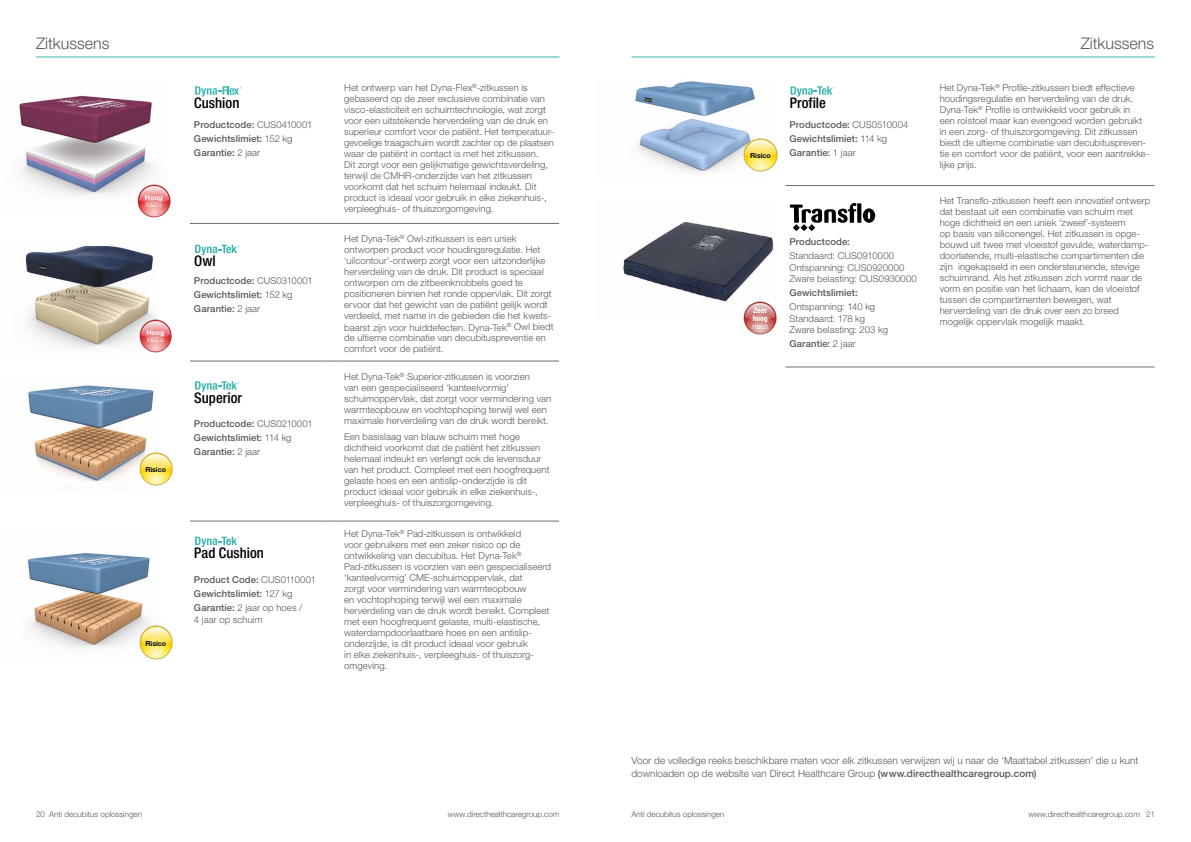
<style>
.page{position:relative;width:1191px;height:842px;background:#fff}
.page>*{position:absolute;margin:0;border:0;box-sizing:border-box;transform-origin:0 0}
.t1{font:300 16px "Helvetica Neue";color:#575756}
.t2{font:15.7px "Helvetica Neue H67";color:#000}
.t3{font:300 10px/13px "Helvetica Neue";letter-spacing:.005em;color:#575756}
.t4{font:300 9.5px/11px "Helvetica Neue";letter-spacing:.01em;color:#575756}
.t5{font:500 9.5px/14px "Helvetica Neue";letter-spacing:.01em;color:#575756}
.t6{font:300 8px "Helvetica Neue";color:#575756}
.t7{font:700 condensed 7.7px/8px "Helvetica Neue LT Std";color:#fff}
.t8{font:condensed 7.7px "Helvetica Neue LT Std";color:#fff}
.t9{font:700 7px "Helvetica Neue";color:#000}
.t10{font:7px "Helvetica Neue";color:#fff}
.t11{font:700 7px "Helvetica Neue";color:#fff}
.s1{font-weight:300}
.s2{font-weight:500}
</style>
<div class="page">
<hr style="left:190px;top:223px;width:136px;height:1px;background:#706f6f">
<svg style="left:326px;top:223px;width:14px;height:1px"></svg>
<hr style="left:340px;top:223px;width:219px;height:1px;background:#706f6f">
<img style="left:19px;top:95px;width:135px;height:101px">
<img style="left:136px;top:183px;width:35px;height:35px">
<svg style="left:195px;top:86px;width:46px;height:11px"></svg>
<hr style="left:190px;top:361px;width:136px;height:1px;background:#706f6f">
<svg style="left:326px;top:361px;width:14px;height:1px"></svg>
<hr style="left:340px;top:361px;width:219px;height:1px;background:#706f6f">
<img style="left:25px;top:245px;width:131px;height:103px">
<img style="left:138px;top:319px;width:34px;height:34px">
<svg style="left:195px;top:245px;width:44px;height:10px"></svg>
<hr style="left:190px;top:521px;width:136px;height:1px;background:#706f6f">
<svg style="left:326px;top:521px;width:14px;height:1px"></svg>
<hr style="left:340px;top:521px;width:219px;height:1px;background:#706f6f">
<img style="left:28px;top:385px;width:126px;height:100px">
<img style="left:138px;top:451px;width:35px;height:35px">
<svg style="left:195px;top:381px;width:44px;height:11px"></svg>
<img style="left:27px;top:553px;width:125px;height:95px">
<img style="left:138px;top:625px;width:35px;height:35px">
<svg style="left:195px;top:537px;width:44px;height:10px"></svg>
<hr style="left:785px;top:185px;width:136px;height:1px;background:#706f6f">
<svg style="left:921px;top:185px;width:14px;height:1px"></svg>
<hr style="left:935px;top:185px;width:219px;height:1px;background:#706f6f">
<img style="left:635px;top:81px;width:121px;height:91px">
<img style="left:743px;top:137px;width:35px;height:35px">
<svg style="left:790px;top:86px;width:45px;height:11px"></svg>
<hr style="left:785px;top:367px;width:136px;height:1px;background:#706f6f">
<svg style="left:921px;top:367px;width:14px;height:1px"></svg>
<hr style="left:935px;top:367px;width:219px;height:1px;background:#706f6f">
<img style="left:623px;top:221px;width:151px;height:81px">
<img style="left:742px;top:300px;width:35px;height:35px">
<div style="left:863px;top:208px;width:12px;height:15px;background:#000;border-radius:50%"></div>
<svg style="left:867px;top:212px;width:4px;height:8px"></svg>
<svg style="left:790px;top:203px;width:71px;height:28px"></svg>
<hr style="left:631px;top:57px;width:524px;height:1px;background:#38b6ac">
<hr style="left:36px;top:57px;width:523px;height:1px;background:#38b6ac">
<h1 class="t1" style="left:36px;top:34px;width:75px">Zitkussens</h1>
<h1 class="t1" style="left:1080px;top:34px;width:75px">Zitkussens</h1>
<p class="t11" style="left:145px;top:193px;width:20px">Hoog</p>
<p class="t10" style="left:146px;top:201px;width:18px">risico</p>
<p class="t11" style="left:146px;top:328px;width:20px">Hoog</p>
<p class="t10" style="left:147px;top:336px;width:18px">risico</p>
<p class="t9" style="left:145px;top:465px;width:22px">Risico</p>
<h2 class="t2" style="left:194px;top:93px;width:47px">Cushion</h2>
<p class="t5" style="left:194px;top:118px;width:120px">Productcode: <span class="s1">CUS0410001<br></span>Gewichtslimiet: <span class="s1">152 kg<br></span>Garantie: <span class="s1">2 jaar</span></p>
<h2 class="t2" style="left:194px;top:252px;width:23px">Owl</h2>
<p class="t5" style="left:194px;top:274px;width:120px">Productcode: <span class="s1">CUS0310001<br></span>Gewichtslimiet: <span class="s1">152 kg<br></span>Garantie: <span class="s1">2 jaar</span></p>
<h2 class="t2" style="left:194px;top:388px;width:49px">Superior</h2>
<p class="t5" style="left:194px;top:417px;width:120px">Productcode: <span class="s1">CUS0210001<br></span>Gewichtslimiet: <span class="s1">114 kg<br></span>Garantie: <span class="s1">2 jaar</span></p>
<p class="t9" style="left:145px;top:639px;width:22px">Risico</p>
<h2 class="t2" style="left:194px;top:544px;width:71px">Pad Cushion</h2>
<p class="t5" style="left:194px;top:573px;width:123px">Product Code: <span class="s1">CUS0110001<br></span>Gewichtslimiet: <span class="s1">127 kg<br></span>Garantie: <span class="s1">2 jaar op hoes /</span></p>
<p class="t4" style="left:194px;top:614px;width:70px">4 jaar op schuim</p>
<p class="t4" style="left:344px;top:82px;width:211px">Het ontwerp van het Dyna-Flex<sup>®</sup>-zitkussen is gebaseerd op de zeer exclusieve combinatie van visco-elasticiteit en schuimtechnologie, wat zorgt voor een uitstekende herverdeling van de druk en superieur comfort voor de patiënt. Het temperatuur&shy;gevoelige traagschuim wordt zachter op de plaatsen waar de patiënt in contact is met het zitkussen.<br>Dit zorgt voor een gelijkmatige gewichtsverdeling, terwijl de CMHR-onderzijde van het zitkussen voorkomt dat het schuim helemaal indeukt. Dit product is ideaal voor gebruik in elke ziekenhuis-, verpleeghuis- of thuiszorgomgeving.</p>
<p class="t4" style="left:344px;top:233px;width:211px">Het Dyna-Tek<sup>®</sup> Owl-zitkussen is een uniek ontworpen product voor houdingsregulatie. Het ‘uilcontour’-ontwerp zorgt voor een uitzonderlijke herverdeling van de druk. Dit product is speciaal ontworpen om de zitbeenknobbels goed te positioneren binnen het ronde oppervlak. Dit zorgt ervoor dat het gewicht van de patiënt gelijk wordt verdeeld, met name in de gebieden die het kwets&shy;baarst zijn voor huiddefecten. Dyna-Tek<sup>®</sup> Owl biedt de ultieme combinatie van decubituspreventie en comfort voor de patiënt.</p>
<p class="t4" style="left:344px;top:371px;width:208px">Het Dyna-Tek<sup>®</sup> Superior-zitkussen is voorzien<br>van een gespecialiseerd ‘kanteelvormig’ schuimoppervlak, dat zorgt voor vermindering van warmteopbouw en vochtophoping terwijl wel een maximale herverdeling van de druk wordt bereikt.</p>
<p class="t4" style="left:344px;top:431px;width:207px">Een basislaag van blauw schuim met hoge dichtheid voorkomt dat de patiënt het zitkussen helemaal indeukt en verlengt ook de levensduur van het product. Compleet met een hoogfrequent gelaste hoes en een antislip-onderzijde is dit product ideaal voor gebruik in elke ziekenhuis-, verpleeghuis- of thuiszorgomgeving.</p>
<p class="t4" style="left:344px;top:528px;width:208px">Het Dyna-Tek<sup>®</sup> Pad-zitkussen is ontwikkeld<br>voor gebruikers met een zeker risico op de ontwikkeling van decubitus. Het Dyna-Tek<sup>® </sup>Pad-zitkussen is voorzien van een gespecialiseerd ‘kanteelvormig’ CME-schuimoppervlak, dat<br>zorgt voor vermindering van warmteopbouw<br>en vochtophoping terwijl wel een maximale herverdeling van de druk wordt bereikt. Compleet met een hoogfrequent gelaste, multi-elastische, waterdampdoorlaatbare hoes en een antislip&shy;onderzijde, is dit product ideaal voor gebruik<br>in elke ziekenhuis-, verpleeghuis- of thuiszorg&shy;omgeving.</p>
<p class="t9" style="left:750px;top:151px;width:22px">Risico</p>
<h2 class="t2" style="left:789px;top:93px;width:38px">Profile</h2>
<p class="t5" style="left:789px;top:118px;width:120px">Productcode: <span class="s1">CUS0510004<br></span>Gewichtslimiet: <span class="s1">114 kg<br></span>Garantie: <span class="s1">1 jaar</span></p>
<p class="t7" style="left:752px;top:306px;width:17px">Zeer hoog</p>
<p class="t8" style="left:752px;top:322px;width:17px">risico</p>
<p class="t5" style="left:789px;top:235px;width:62px">Productcode:</p>
<p class="t4" style="left:789px;top:250px;width:129px;line-height:11.5px">Standaard: CUS0910000<br>Ontspanning: CUS0920000<br>Zware belasting: CUS0930000</p>
<p class="t5" style="left:789px;top:286px;width:70px">Gewichtslimiet:</p>
<p class="t4" style="left:789px;top:301px;width:100px;line-height:11.5px">Ontspanning: 140 kg<br>Standaard: 178 kg<br>Zware belasting: 203 kg</p>
<p class="t5" style="left:789px;top:337px;width:68px">Garantie: <span class="s1">2 jaar</span></p>
<p class="t4" style="left:939px;top:82px;width:211px">Het Dyna-Tek<sup>®</sup> Profile-zitkussen biedt effectieve houdingsregulatie en herverdeling van de druk.<br>Dyna-Tek<sup>®</sup> Profile is ontwikkeld voor gebruik in<br>een rolstoel maar kan evengoed worden gebruikt in een zorg- of thuiszorgomgeving. Dit zitkussen biedt de ultieme combinatie van decubituspreven&shy;tie en comfort voor de patiënt, voor een aantrekke&shy;lijke prijs.</p>
<p class="t4" style="left:939px;top:195px;width:212px">Het Transflo-zitkussen heeft een innovatief ontwerp dat bestaat uit een combinatie van schuim met hoge dichtheid en een uniek ‘zweef’-systeem<br>op basis van siliconengel. Het zitkussen is opge&shy;bouwd uit twee met vloeistof gevulde, waterdamp&shy;doorlatende, multi-elastische compartimenten die zijn ingekapseld in een ondersteunende, stevige schuimrand. Als het zitkussen zich vormt naar de vorm en positie van het lichaam, kan de vloeistof tussen de compartimenten bewegen, wat herverdeling van de druk over een zo breed mogelijk oppervlak mogelijk maakt.</p>
<p class="t3" style="left:631px;top:754px;width:508px">Voor de volledige reeks beschikbare maten voor elk zitkussen verwijzen wij u naar de ‘Maattabel zitkussen’ die u kunt downloaden op de website van Direct Healthcare Group <span class="s2">(www.directhealthcaregroup.com)</span></p>
<p class="t6" style="left:36px;top:809px;width:107px">20 Anti decubitus oplossingen</p>
<p class="t6" style="left:448px;top:809px;width:113px">www.directhealthcaregroup.com</p>
<p class="t6" style="left:631px;top:809px;width:94px">Anti decubitus oplossingen</p>
<p class="t6" style="left:1028px;top:809px;width:128px">www.directhealthcaregroup.com 21</p>
</div>
